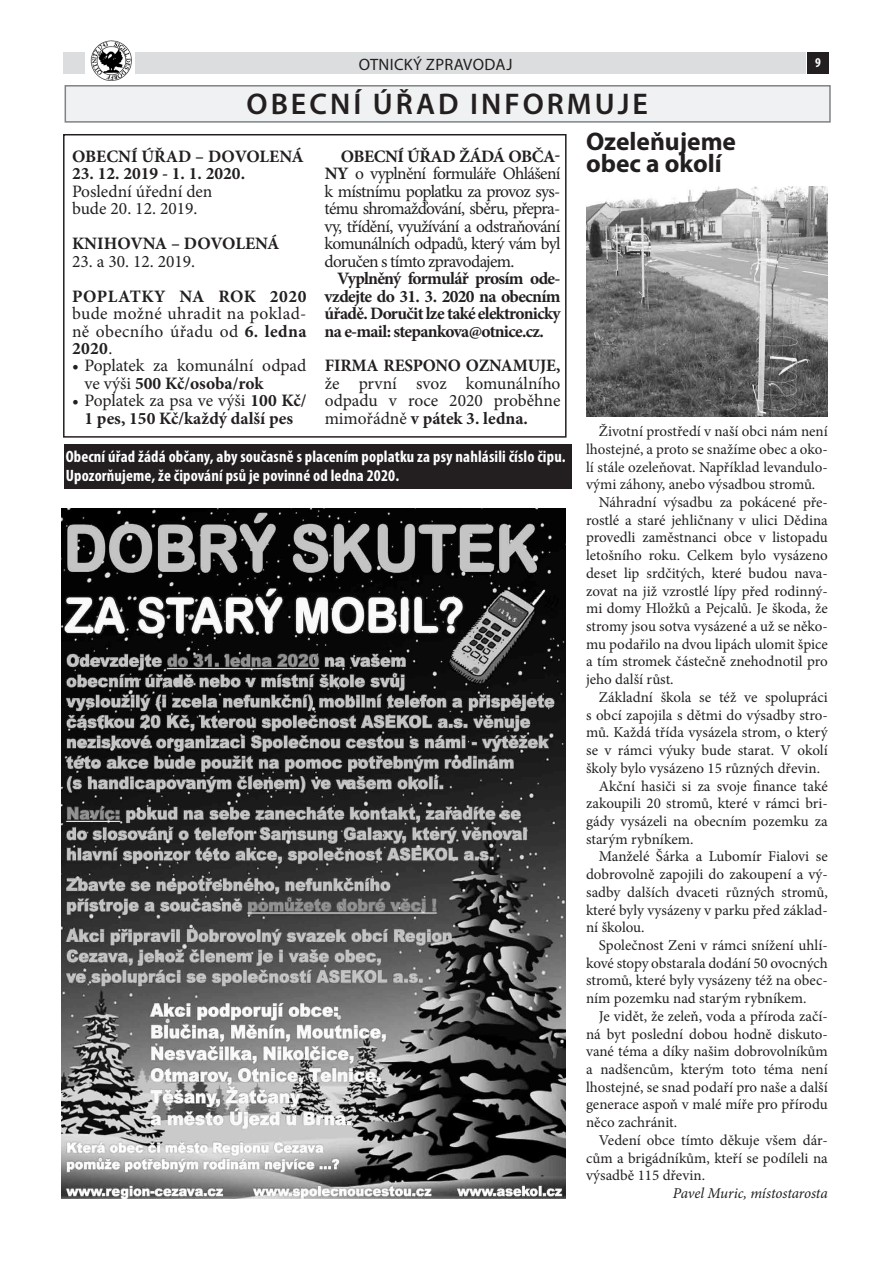
<style>
.page{position:relative;width:893px;height:1263px;background:#fff}
.page>*{position:absolute;margin:0;border:0;box-sizing:border-box;transform-origin:0 0}
.t1{font:600 30px "Myriad Pro";letter-spacing:.1em;color:#231f20}
.t2{font:700 25.5px/22.5px "Myriad Pro";color:#231f20}
.t3{font:17.4px/17.4px "Minion Pro";color:#231f20;text-align:justify}
.t4{font:700 17.4px/17.4px "Minion Pro";letter-spacing:-.015em;color:#231f20;text-align:center}
.t5{font:700 condensed 16.5px/19.8px "Myriad Pro";letter-spacing:.01em;color:#fff}
.t6{font:16.5px "Myriad Pro";letter-spacing:.02em;color:#231f20}
.t7{font:15px "Minion Pro";color:#231f20}
.t8{font:italic 15px "Minion Pro";letter-spacing:-.01em;color:#231f20}
.t9{font:700 condensed 13.5px "Myriad Pro";color:#fff}
.s1{font-weight:700}
.s2{font-weight:400}
</style>
<div class="page">
<div style="left:63px;top:52px;width:742px;height:22px;background:#dcdddf"></div>
<div style="left:808px;top:52px;width:21px;height:22px;background:#231f20"></div>
<div style="left:86px;top:39px;width:49px;height:41px;background:#fff"></div>
<img style="left:90px;top:40px;width:42px;height:40px">
<div style="left:65px;top:85px;width:766px;height:38px;background:#f0f1f2;border:2px solid #808285"></div>
<img style="left:586px;top:187px;width:241px;height:229px">
<img style="left:62px;top:508px;width:504px;height:690px">
<div style="left:64px;top:444px;width:507px;height:44px;background:#231f20"></div>
<div style="left:63px;top:134px;width:504px;height:304px;border:2px solid #231f20"></div>
<p class="t6" style="left:359px;top:54px;width:155px">OTNICKÝ ZPRAVODAJ</p>
<p class="t9" style="left:815px;top:54px;width:7px">9</p>
<h1 class="t1" style="left:247px;top:85px;width:400px">OBECNÍ ÚŘAD IN FORMUJE</h1>
<p class="t3" style="left:325px;top:148px;width:237px;text-indent:184px"><span class="s1">ob ča&shy;ny</span> o vyplnění formuláře Ohlášení k místnímu poplatku za provoz sys&shy;tému shromažďování, sběru, přepra&shy;vy, třídění, využívání a odstraňování komunálních odpadů, který vám byl doručen s tímto zpravodajem.</p>
<p class="t4" style="left:325px;top:270px;width:238px;text-align:justify;text-indent:12px">Vyplněný formulář prosím ode&shy;vzdejte do 31. 3. 2020 na obecním úřadě. Doručit lze také elektronicky na e-mail: stepankova@otnice.cz.</p>
<p class="t4" style="left:325px;top:357px;width:237px">Firma RESPONO oznAmuje,</p>
<p class="t3" style="left:325px;top:375px;width:237px">že první svoz komunálního odpadu v roce 2020 proběhne mimořádně <span class="s1">v pátek 3. ledna.</span></p>
<p class="t5" style="left:66px;top:446px;width:501px">Obecní úřad žádá občany, aby současně s placením poplatku za psy nahlásili číslo čipu.<br>Upozorňujeme, že čipování psů je povinné od ledna 2020.</p>
<p class="t4" style="left:72px;top:147px;width:233px">OBECNÍ ÚŘAD – DOVOLENÁ</p>
<p class="t4" style="left:72px;top:165px;width:175px">23. 12. 2019 - 1. 1. 2020.</p>
<p class="t3" style="left:72px;top:183px;width:142px">Poslední úřední den bude 20. 12. 2019.</p>
<p class="t4" style="left:72px;top:235px;width:209px">KNIHOVNA – DOVOLENÁ</p>
<p class="t3" style="left:72px;top:253px;width:125px">23. a 30. 12. 2019.</p>
<p class="t4" style="left:72px;top:287px;width:24px">Popla</p>
<p class="t4" style="left:130px;top:287px;width:63px">tky na</p>
<p class="t4" style="left:218px;top:287px;width:26px">rok</p>
<p class="t4" style="left:270px;top:287px;width:38px">2020</p>
<p class="t3" style="left:72px;top:305px;width:236px">bude možné uhradit na poklad&shy;ně obecního úřadu od <span class="s1">6. ledna 2020</span>.</p>
<p class="t3" style="left:84px;top:357px;width:224px;text-indent:-12px">• Poplatek za komunální odpad ve výši <span class="s1">500 Kč/osoba/rok</span></p>
<p class="t4" style="left:72px;top:392px;width:236px"><span class="s2">• Poplatek za psa ve výši</span> 100 Kč/<br>1 pes, 150 Kč/každý další pes</p>
<p class="t4" style="left:341px;top:147px;width:24px">Obecní</p>
<p class="t4" style="left:407px;top:147px;width:13px">úřad</p>
<p class="t4" style="left:459px;top:147px;width:13px">žádá</p>
<h2 class="t2" style="left:586px;top:129px;width:152px">Ozeleňujeme obec a okolí</h2>
<p class="t7" style="left:599px;top:421px;width:230px">Životní prostředí v naší obci nám není</p>
<p class="t7" style="left:586px;top:439px;width:243px">lhostejné, a proto se snažíme obec a oko-</p>
<p class="t7" style="left:586px;top:457px;width:243px">lí stále ozeleňovat. Například levandulo-</p>
<p class="t7" style="left:586px;top:474px;width:231px">vými záhony, anebo výsadbou stromů.</p>
<p class="t7" style="left:599px;top:492px;width:230px">Náhradní výsadbu za pokácené pře-</p>
<p class="t7" style="left:586px;top:510px;width:243px">rostlé a staré jehličnany v ulici Dědina</p>
<p class="t7" style="left:586px;top:528px;width:243px">provedli zaměstnanci obce v listopadu</p>
<p class="t7" style="left:586px;top:545px;width:243px">letošního roku. Celkem bylo vysázeno</p>
<p class="t7" style="left:586px;top:563px;width:243px">deset lip srdčitých, které budou nava-</p>
<p class="t7" style="left:586px;top:581px;width:243px">zovat na již vzrostlé lípy před rodinný-</p>
<p class="t7" style="left:586px;top:598px;width:243px">mi domy Hložků a Pejcalů. Je škoda, že</p>
<p class="t7" style="left:586px;top:616px;width:243px">stromy jsou sotva vysázené a už se něko-</p>
<p class="t7" style="left:586px;top:634px;width:243px">mu podařilo na dvou lipách ulomit špice</p>
<p class="t7" style="left:586px;top:652px;width:243px">a tím stromek částečně znehodnotil pro</p>
<p class="t7" style="left:586px;top:669px;width:89px">jeho další růst.</p>
<p class="t7" style="left:599px;top:687px;width:230px">Základní škola se též ve spolupráci</p>
<p class="t7" style="left:586px;top:705px;width:243px">s obcí zapojila s dětmi do výsadby stro-</p>
<p class="t7" style="left:586px;top:722px;width:243px">mů. Každá třída vysázela strom, o který</p>
<p class="t7" style="left:586px;top:740px;width:243px">se v rámci výuky bude starat. V okolí</p>
<p class="t7" style="left:586px;top:758px;width:236px">školy bylo vysázeno 15 různých dřevin.</p>
<p class="t7" style="left:599px;top:776px;width:230px">Akční hasiči si za svoje finance také</p>
<p class="t7" style="left:586px;top:793px;width:243px">zakoupili 20 stromů, které v rámci bri-</p>
<p class="t7" style="left:586px;top:811px;width:243px">gády vysázeli na obecním pozemku za</p>
<p class="t7" style="left:586px;top:829px;width:109px">starým rybníkem.</p>
<p class="t7" style="left:599px;top:846px;width:230px">Manželé Šárka a Lubomír Fialovi se</p>
<p class="t7" style="left:586px;top:864px;width:243px">dobrovolně zapojili do zakoupení a vý-</p>
<p class="t7" style="left:586px;top:882px;width:243px">sadby dalších dvaceti různých stromů,</p>
<p class="t7" style="left:586px;top:900px;width:243px">které byly vysázeny v parku před základ-</p>
<p class="t7" style="left:586px;top:917px;width:60px">ní školou.</p>
<p class="t7" style="left:599px;top:935px;width:230px">Společnost Zeni v rámci snížení uhlí-</p>
<p class="t7" style="left:586px;top:953px;width:243px">kové stopy obstarala dodání 50 ovocných</p>
<p class="t7" style="left:586px;top:970px;width:243px">stromů, které byly vysázeny též na obec-</p>
<p class="t7" style="left:586px;top:988px;width:222px">ním pozemku nad starým rybníkem.</p>
<p class="t7" style="left:599px;top:1006px;width:230px">Je vidět, že zeleň, voda a příroda začí-</p>
<p class="t7" style="left:586px;top:1024px;width:243px">ná byt poslední dobou hodně diskuto-</p>
<p class="t7" style="left:586px;top:1041px;width:243px">vané téma a díky našim dobrovolníkům</p>
<p class="t7" style="left:586px;top:1059px;width:243px">a nadšencům, kterým toto téma není</p>
<p class="t7" style="left:586px;top:1077px;width:243px">lhostejné, se snad podaří pro naše a další</p>
<p class="t7" style="left:586px;top:1094px;width:243px">generace aspoň v malé míře pro přírodu</p>
<p class="t7" style="left:586px;top:1112px;width:93px">něco zachránit.</p>
<p class="t7" style="left:599px;top:1130px;width:230px">Vedení obce tímto děkuje všem dár-</p>
<p class="t7" style="left:586px;top:1148px;width:243px">cům a brigádníkům, kteří se podíleli na</p>
<p class="t7" style="left:586px;top:1165px;width:121px">výsadbě 115 dřevin.</p>
<p class="t8" style="left:673px;top:1183px;width:156px">Pavel Muric, místostarosta</p>
</div>
